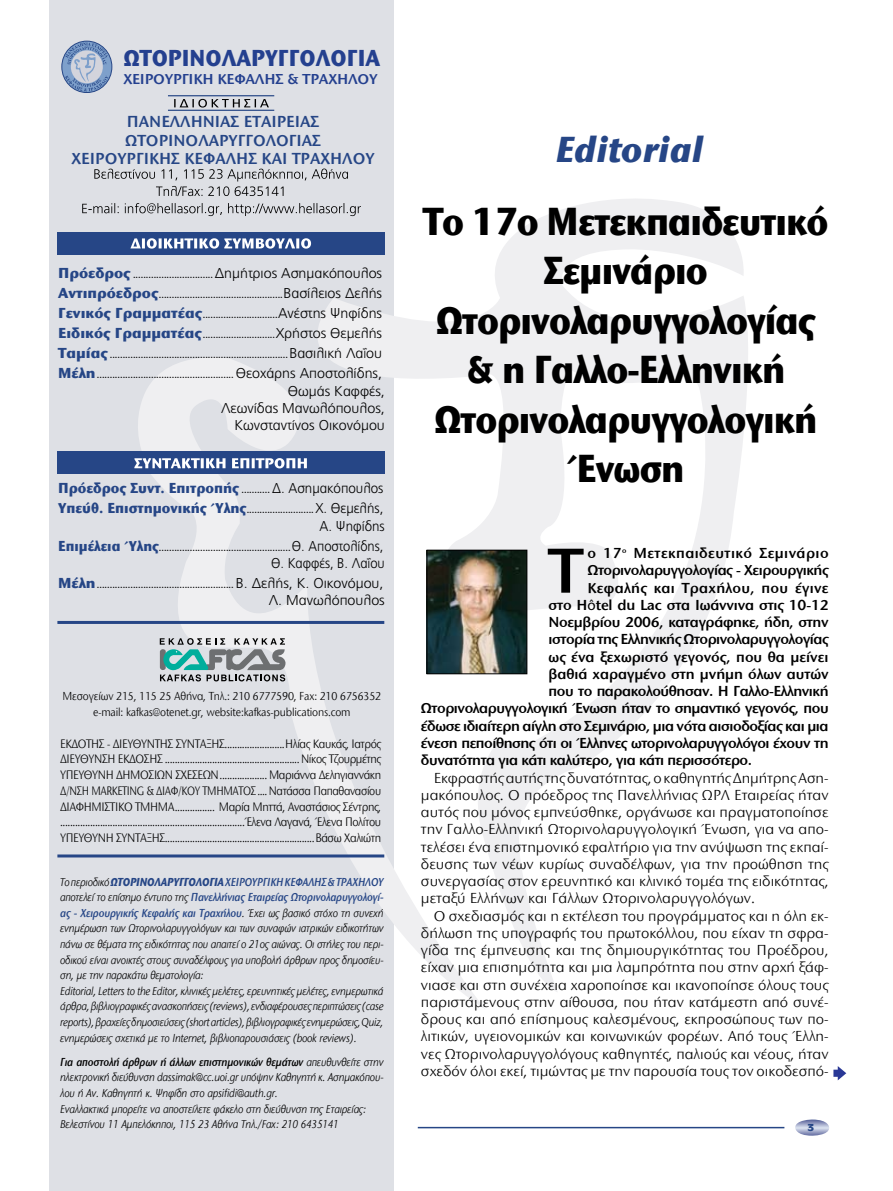
<style>
.page{position:relative;width:893px;height:1191px;background:#fff}
.page>*{position:absolute;margin:0;border:0;box-sizing:border-box;transform-origin:0 0}
.t1{font:600 65.85px "Stone Sans ITC Hel";color:#000}
.t2{font:700 40.5px/49.5px "Stone Sans ITC Hel";letter-spacing:-.025em;color:#000;text-align:center;scale:.89 1}
.t3{font:italic 700 37.5px "Stone Sans ITC Hel";color:#264686}
.t4{font:700 24px "Stone Sans ITC Hel";color:#24408f;scale:.9 1}
.t5{font:600 16.5px/18.8px "Stone Sans ITC Hel";color:#264686;text-align:center}
.t6{font:15px/17.2px "Stone Sans ITC Hel";color:#000;text-align:justify}
.t7{font:600 15px "Stone Sans ITC Hel";letter-spacing:-.03em;color:#000}
.t8{font:700 15px "Stone Sans ITC Hel";color:#264686;scale:.94 1}
.t9{font:600 15px "Stone Sans ITC Hel";letter-spacing:-.01em;color:#000}
.t10{font:600 15px "Stone Sans ITC Hel";color:#000}
.t11{font:600 15px "Stone Sans ITC Hel";letter-spacing:-.005em;color:#000}
.t12{font:600 15px "Stone Sans ITC Hel";letter-spacing:.03em;color:#000}
.t13{font:600 15px "Stone Sans ITC Hel";letter-spacing:.02em;color:#000}
.t14{font:600 14.85px "Stone Sans ITC Hel";letter-spacing:-.015em;color:#24408f}
.t15{font:300 14.25px/17.2px "PF Catalog";color:#000;text-align:right}
.t16{font:300 14.25px "PF Catalog";color:#000;scale:.91 1}
.t17{font:300 14.25px "PF Catalog";color:#000;scale:.94 1}
.t18{font:12.75px/15.8px "Stone Sans ITC Hel";letter-spacing:-.035em;color:#000;text-align:justify;scale:.88 1}
.t19{font:italic 12px/15.6px "Stone Sans ITC Hel";letter-spacing:-.015em;color:#000;scale:.9 1}
.t20{font:12px/15.8px "Stone Sans ITC Hel";letter-spacing:-.015em;color:#000;text-align:center;scale:.9 1}
.t21{font:600 9px "Stone Sans ITC Hel";color:#000}
.s1{font-weight:700;font-size:15px;color:#264686}
.s2{font-family:"PF Catalog";font-weight:300;font-size:14.25px}
.s3{font-weight:600;font-size:9px;color:#000}
.s4{font-family:"PF Catalog";font-weight:300;font-size:14.25px;color:#000}
.s5{font-weight:700;color:#264686}
.s6{font-weight:600;color:#264686}
.s7{font-weight:600}
.s8{font-family:"Myriad Pro";font-weight:400}
</style>
<div class="page">
<div style="left:49px;top:0;width:344px;height:1191px;background:#dee0e5"></div>
<svg style="left:135px;top:357px;width:349px;height:652px"></svg>
<svg style="left:244px;top:189px;width:504px;height:803px"></svg>
<div style="left:57px;top:232px;width:328px;height:22px;background:#264686"></div>
<svg style="left:62px;top:41px;width:50px;height:51px"></svg>
<div style="left:62px;top:41px;width:50px;height:52px;border:1px solid #264686;border-radius:50%"></div>
<svg style="left:65px;top:42px;width:43px;height:49px"></svg>
<div style="left:57px;top:452px;width:328px;height:22px;background:#264686"></div>
<hr style="left:57px;top:621px;width:327px;height:3px;background:#264686">
<hr style="left:57px;top:854px;width:327px;height:3px;background:#264686">
<hr style="left:168px;top:110px;width:106px;height:1px;background:#264686">
<hr style="left:168px;top:95px;width:106px;height:1px;background:#264686">
<svg style="left:160px;top:638px;width:125px;height:43px"></svg>
<svg style="left:174px;top:99px;width:95px;height:9px"></svg>
<svg style="left:94px;top:168px;width:254px;height:28px"></svg>
<svg style="left:82px;top:203px;width:279px;height:13px"></svg>
<svg style="left:130px;top:238px;width:181px;height:11px"></svg>
<svg style="left:134px;top:458px;width:173px;height:10px"></svg>
<svg style="left:135px;top:794px;width:137px;height:1px"></svg>
<hr style="left:418px;top:1126px;width:366px;height:2px;background:#264686">
<svg style="left:795px;top:1119px;width:34px;height:16px"></svg>
<img style="left:429px;top:552px;width:96px;height:120px">
<div style="left:427px;top:550px;width:100px;height:124px;border:1px solid #000"></div>
<svg style="left:833px;top:1066px;width:13px;height:14px"></svg>
<svg style="left:808px;top:1123px;width:6px;height:8px"></svg>
<h3 class="t4" style="left:123px;top:44px;width:287px">ΩΤΟΡΙΝΟΛΑΡΥΓΓΟΛΟΓΙΑ</h3>
<p class="t14" style="left:123px;top:71px;width:256px">ΧΕΙΡΟΥΡΓΙΚΗ ΚΕΦΑΛΗΣ &amp; ΤΡΑΧΗΛΟΥ</p>
<h3 class="t5" style="left:72px;top:112px;width:305px">ΠΑΝΕΛΛΗΝΙΑΣ ΕΤΑΙΡΕΙΑΣ<br>ΩΤΟΡΙΝΟΛΑΡΥΓΓΟΛΟΓΙΑΣ<br>ΧΕΙΡΟΥΡΓΙΚΗΣ ΚΕΦΑΛΗΣ ΚΑI ΤΡΑΧΗΛΟΥ</h3>
<p class="t21" style="left:58px;top:270px;width:326px"><span class="s1">Πρόεδρος</span> ............................... <span class="s2">Δημήτριος Ασημακόπουλος</span></p>
<p class="t21" style="left:58px;top:290px;width:326px"><span class="s1">Αντιπρόεδρος</span>................................................<span class="s2">Βασίλειος Δελής</span></p>
<p class="t21" style="left:58px;top:310px;width:326px"><span class="s1">Γενικός Γραμματέας</span>.............................<span class="s2">Ανέστης Ψηφίδης</span></p>
<p class="t21" style="left:58px;top:330px;width:326px"><span class="s1">Ειδικός Γραμματέας</span>............................<span class="s2">Χρήστος Θεμελής</span></p>
<p class="t21" style="left:58px;top:350px;width:326px"><span class="s1">Ταμίας</span> .....................................................................<span class="s2">Βασιλική Λαΐου</span></p>
<p class="t21" style="left:58px;top:370px;width:326px"><span class="s1">Μέλη</span>..................................................... <span class="s2">Θεοχάρης Αποστολίδης,</span></p>
<p class="t15" style="left:221px;top:382px;width:165px">Θωμάς Καφφές,<br>Λεωνίδας Μανωλόπουλος,<br>Κωνσταντίνος Οικονόμου</p>
<p class="t8" style="left:58px;top:480px;width:348px">Πρόεδρος Συντ. Επιτροπής <span class="s3">...........</span> <span class="s4">Δ. Ασημακόπουλος</span></p>
<p class="t21" style="left:58px;top:505px;width:327px"><span class="s1">Υπεύθ. Επιστημονικής Ύλης</span>.......................... <span class="s2">Χ. Θεμελής,</span></p>
<p class="t17" style="left:320px;top:517px;width:71px">Α. Ψηφίδης</p>
<p class="t21" style="left:58px;top:543px;width:327px"><span class="s1">Επιμέλεια Ύλης</span>...................................................<span class="s2">Θ. Αποστολίδης,</span></p>
<p class="t16" style="left:271px;top:555px;width:126px">Θ. Καφφές, Β. Λαΐου</p>
<p class="t21" style="left:58px;top:580px;width:327px"><span class="s1">Μέλη</span>..................................................... <span class="s2">Β. Δελής, Κ. Οικονόμου,</span></p>
<p class="t15" style="left:269px;top:592px;width:118px">Λ. Μανωλόπουλος</p>
<p class="t20" style="left:62px;top:689px;width:356px">Μεσογείων 215, 115 25 Αθήνα, Τηλ.: 210 6777590, Faχ: 210 6756352 e-mail: kafkas@otenet.gr, website:kafkas-publications.com</p>
<p class="t18" style="left:60px;top:736px;width:366px">ΕΚΔΟΤΗΣ - ΔΙΕΥΘΥΝΤΗΣ ΣΥΝΤΑΞΗΣ........................Ηλίας Καυκάς, Ιατρός ΔΙΕΥΘΥΝΣΗ ΕΚΔΟΣΗΣ ......................................................Νίκος Τζουρμέτης ΥΠΕΥΘΥΝΗ ΔΗΜΟΣΙΩΝ ΣΧΕΣΕΩΝ................... Μαριάννα Δεληγιαννάκη Δ/ΝΣΗ ΜΑRKETING &amp; ΔΙΑΦ/ΚΟΥ ΤΜΗΜΑΤΟΣ.... Νατάσσα Παπαθανασίου ΔIΑΦΗΜΙΣΤΙΚΟ ΤΜΗΜΑ................ Μαρία Μηττά, Αναστάσιος Σέντρης, ..........................................................................Έλενα Λαγανά, Έλενα Πολίτου ΥΠΕΥΘΥΝΗ ΣΥΝΤΑΞΗΣ............................................................Βάσω Χαλιώτη</p>
<p class="t19" style="left:60px;top:874px;width:361px">To περιοδικό <span class="s5">ΩτορινολαρυγγολογIα</span> <span class="s6">ΧειρουργικH ΚεφαλHς &amp; ΤραχHλου </span>αποτελεί το επίσημο έντυπο της <span class="s6">Πανελλήνιας Εταιρείας Ωτορινολαρυγγολογί&shy;ας - Χειρουργικής Κεφαλής και Τραχήλου</span>. Έχει ως βασικό στόχο τη συνεχή ενημέρωση των Ωτορινολαρυγγολόγων και των συναφών ιατρικών ειδικοτήτων πάνω σε θέματα της ειδικότητας που απαιτεί ο 21ος αιώνας. Οι στήλες του περι&shy;οδικού είναι ανοικτές στους συναδέλφους για υποβολή άρθρων προς δημοσίευ&shy;ση, με την παρακάτω θεματολογία:<br>Εditorial, Letters to the Editor, κλινικές μελέτες, ερευνητικές μελέτες, ενημερωτικά άρθρα, βιβλιογραφικές ανασκοπήσεις (reviews), ενδιαφέρουσες περιπτώσεις (case reports), βραχείες δημοσιεύσεις (short articles), βιβλιογραφικές ενημερώσεις, Quiz, ενημερώσεις σχετικά με το Ιnternet, βιβλιοπαρουσιάσεις (book reviews).</p>
<p class="t19" style="left:60px;top:1054px;width:361px"><span class="s7">Για αποστολή άρθρων ή άλλων επιστημονικών θεμάτων</span> απευθυνθείτε στην ηλεκτρονική διεύθυνση dassimak@cc.uoi.gr υπόψην Καθηγητή κ. Ασημακόπου&shy;λου ή Αν. Καθηγητή κ. Ψηφίδη στο apsifidi@auth.gr.<br>Εναλλακτικά μπορείτε να αποστείλετε φάκελο στη διεύθυνση της Εταιρείας:<br>Βελεστίνου 11 Αμπελόκηποι, 115 23 Αθήνα Τηλ./Fax: 210 6435141</p>
<h3 class="t3" style="left:555px;top:128px;width:149px">Εditorial</h3>
<h2 class="t2" style="left:423px;top:197px;width:457px">To 17o Μετεκπαιδευτικό<br>Σεμινάριο<br>Ωτορινολαρυγγολογίας &amp; η Γαλλο-Ελληνική<br>Ωτορινολαρυγγολογική<br>Ένωση</h2>
<h1 class="t1" style="left:549px;top:535px;width:36px">Τ</h1>
<p class="t12" style="left:587px;top:545px;width:243px">ο 17<sup>ο</sup> Μετεκπαιδευτικό Σεμινάριο</p>
<p class="t7" style="left:587px;top:562px;width:243px">Ωτορινολαρυγγολογίας - Χειρουργικής</p>
<p class="t13" style="left:587px;top:579px;width:243px">Κεφαλής και Τραχήλου, που έγινε</p>
<p class="t9" style="left:549px;top:597px;width:282px">στο H<span class="s8">ô</span>tel du Lac στα Ιωάννινα στις 10-12</p>
<p class="t7" style="left:549px;top:614px;width:282px">Νοεμβρίου 2006, καταγράφηκε, ήδη, στην</p>
<p class="t7" style="left:549px;top:631px;width:282px">ιστορία της Ελληνικής Ωτορινολαρυγγολογίας</p>
<p class="t10" style="left:549px;top:648px;width:281px">ως ένα ξεχωριστό γεγονός, που θα μείνει</p>
<p class="t11" style="left:549px;top:666px;width:282px">βαθιά χαραγμένο στη μνήμη όλων αυτών</p>
<p class="t7" style="left:549px;top:683px;width:281px">που το παρακολούθησαν. Η Γαλλο-Ελληνική</p>
<p class="t7" style="left:421px;top:700px;width:409px">Ωτορινολαρυγγολογική Ένωση ήταν το σημαντικό γεγονός, που</p>
<p class="t7" style="left:421px;top:717px;width:409px">έδωσε ιδιαίτερη αίγλη στο Σεμινάριο, μια νότα αισιοδοξίας και μια</p>
<p class="t7" style="left:421px;top:735px;width:409px">ένεση πεποίθησης ότι οι Έλληνες ωτορινολαρυγγολόγοι έχουν τη</p>
<p class="t7" style="left:421px;top:752px;width:333px">δυνατότητα για κάτι καλύτερο, για κάτι περισσότερο.</p>
<p class="t6" style="left:421px;top:769px;width:409px;text-indent:13px">Εκφραστής αυτής της δυνατότητας, ο καθηγητής Δημήτρης Αση&shy;μακόπουλος. Ο πρόεδρος της Πανελλήνιας ΩΡΛ Εταιρείας ήταν αυτός που μόνος εμπνεύσθηκε, οργάνωσε και πραγματοποίησε την Γαλλo-Ελληνική Ωτορινολαρυγγολογική Ένωση, για να απο&shy;τελέσει ένα επιστημονικό εφαλτήριο για την ανύψωση της εκπαί&shy;δευσης των νέων κυρίως συναδέλφων, για την προώθηση της συνεργασίας στον ερευνητικό και κλινικό τομέα της ειδικότητας, μεταξύ Ελλήνων και Γάλλων Ωτορινολαρυγγολόγων.</p>
<p class="t6" style="left:421px;top:907px;width:409px;text-indent:13px">Ο σχεδιασμός και η εκτέλεση του προγράμματος και η όλη εκ&shy;δήλωση της υπογραφής του πρωτοκόλλου, που είχαν τη σφρα&shy;γίδα της έμπνευσης και της δημιουργικότητας του Προέδρου, είχαν μια επισημότητα και μια λαμπρότητα που στην αρχή ξάφ&shy;νιασε και στη συνέχεια χαροποίησε και ικανοποίησε όλους τους παριστάμενους στην αίθουσα, που ήταν κατάμεστη από συνέ&shy;δρους και από επίσημους καλεσμένους, εκπροσώπους των πο&shy;λιτικών, υγειονομικών και κοινωνικών φορέων. Από τους Έλλη&shy;νες Ωτορινολαρυγγολόγους καθηγητές, παλιούς και νέους, ήταν σχεδόν όλοι εκεί, τιμώντας με την παρουσία τους τον οικοδεσπό-</p>
</div>
